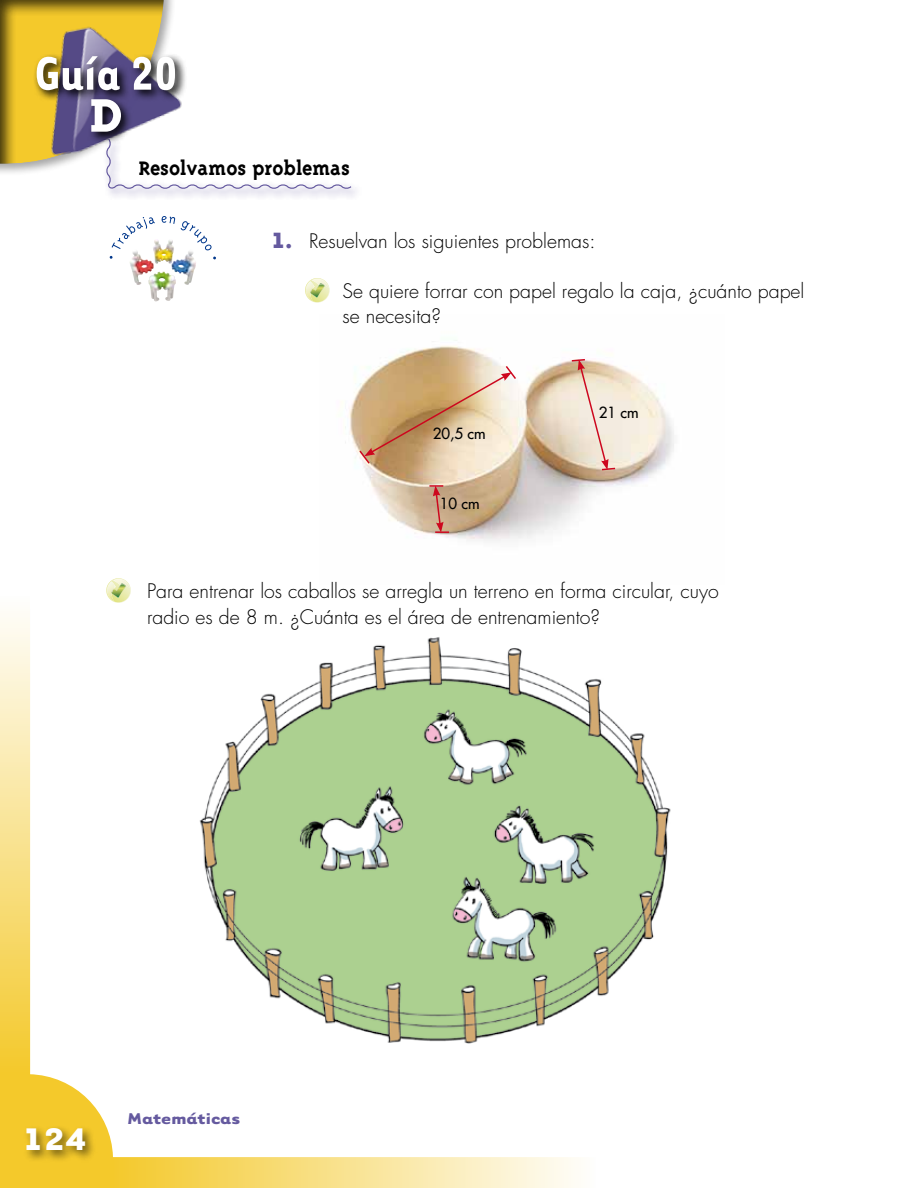
<style>
.page{position:relative;width:918px;height:1188px;background:#fff}
.page>*{position:absolute;margin:0;border:0;box-sizing:border-box;transform-origin:0 0}
.t1{font:700 54px "Tarzana Narrow";color:#fff}
.t2{font:800 54px "Triplex Serif";color:#fff}
.t3{font:700 36px "Tarzana Wide";color:#fff}
.t4{font:700 22.5px "Triplex Serif";color:#000}
.t5{font:300 19.5px/25.5px "Futura";color:#000}
.t6{font:700 18px "Tarzana Wide";color:#655a9f}
.t7{font:15px "Futura";color:#000}
.s1{font-family:"Tarzana Wide";font-weight:700;font-size:25.5px;color:#655a9f}
.s2{font-weight:700;color:#655a9f}
</style>
<div class="page">
<img style="left:596px;top:678px;width:75px;height:318px">
<img style="left:345px;top:340px;width:329px;height:201px">
<div style="left:103px;top:136px;width:260px;height:65px;background:linear-gradient(to right,#f2f1f6,#f3f2f7)"></div>
<svg style="left:0;top:0;width:353px;height:190px"></svg>
<svg style="left:33px;top:52px;width:155px;height:92px;background:#827779"></svg>
<img style="left:130px;top:239px;width:58px;height:47px">
<svg style="left:112px;top:217px;width:43px;height:32px"></svg>
<svg style="left:162px;top:216px;width:13px;height:8px"></svg>
<svg style="left:181px;top:221px;width:35px;height:39px"></svg>
<svg style="left:305px;top:278px;width:25px;height:25px"></svg>
<svg style="left:0;top:578px;width:596px;height:610px"></svg>
<svg style="left:358px;top:364px;width:160px;height:101px;background:#d8b993"></svg>
<svg style="left:570px;top:358px;width:47px;height:113px;background:#ebd6c6"></svg>
<svg style="left:429px;top:485px;width:20px;height:48px"></svg>
<h1 class="t1" style="left:34px;top:40px;width:145px">Guía 20</h1>
<h1 class="t2" style="left:90px;top:84px;width:35px">D</h1>
<p class="t4" style="left:139px;top:156px;width:213px">Resolvamos problemas</p>
<p class="t5" style="left:270px;top:229px;width:327px"><span class="s1">1</span><span class="s2">.</span> Resuelvan los siguientes problemas:</p>
<p class="t5" style="left:343px;top:278px;width:463px">Se quiere forrar con papel regalo la caja, ¿cuánto papel se necesita?</p>
<p class="t7" style="left:433px;top:423px;width:54px">20,5 cm</p>
<p class="t7" style="left:440px;top:494px;width:41px">10 cm</p>
<p class="t7" style="left:599px;top:402px;width:41px">21 cm</p>
<p class="t5" style="left:147px;top:579px;width:573px">Para entrenar los caballos se arregla un terreno en forma circular, cuyo radio es de 8 m. ¿Cuánta es el área de entrenamiento?</p>
<h2 class="t3" style="left:21px;top:1115px;width:67px">124</h2>
<p class="t6" style="left:128px;top:1106px;width:114px">Matemáticas</p>
</div>
